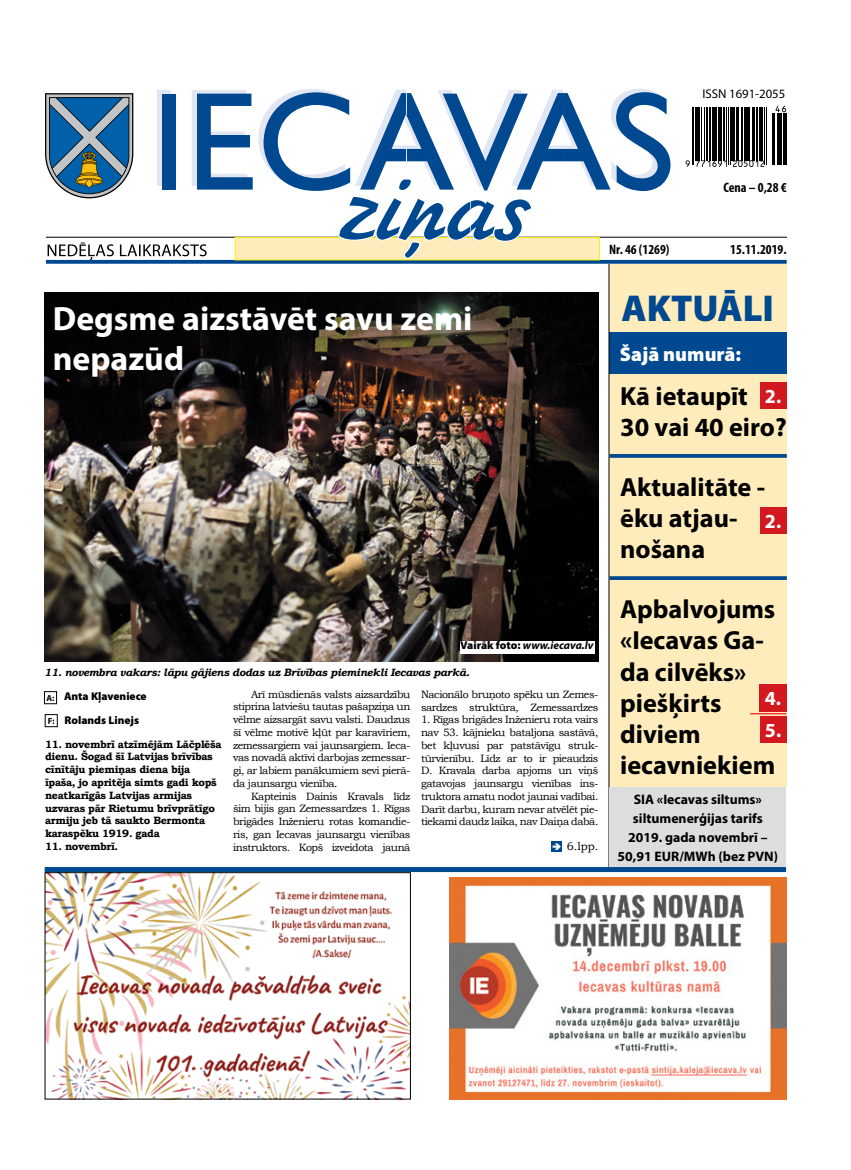
<style>
.page{position:relative;width:851px;height:1170px;background:#fff}
.page>*{position:absolute;margin:0;border:0;box-sizing:border-box;transform-origin:0 0}
.t1{font:900 37.5px "Myriad Pro";color:#004990}
.t2{font:700 33.75px/40.5px "Myriad Pro";color:#fff}
.t3{font:700 26.25px/31.2px "Myriad Pro";color:#000}
.t4{font:900 20px "Myriad Pro";color:#fff}
.t5{font:700 20px "Myriad Pro";color:#fff}
.t6{font:700 13.75px/18.8px "Myriad Pro";color:#000;text-align:center}
.t7{font:700 condensed 13.75px "Myriad Pro";color:#000}
.t8{font:12.75px "Myriad Pro";color:#000}
.t9{font:900 11.25px "Myriad Pro";color:#000}
.t10{font:italic 700 11.25px "Myriad Pro";color:#000}
.t11{font:11.25px "Bookman Old Style";color:#000}
.t12{font:10.62px/12.8px "Bookman Old Style";letter-spacing:-.04em;color:#000;text-align:justify}
.t13{font:700 10.62px/12.8px "Bookman Old Style";letter-spacing:-.03em;color:#000}
.t14{font:italic 700 10.62px "Bookman Old Style";letter-spacing:-.03em;color:#000}
.s1{font-weight:900;font-style:normal}
.s2{font-weight:700;font-size:8.75px}
</style>
<div class="page">
<hr style="left:46px;top:237px;width:740px;height:1px;background:#000">
<svg style="left:46px;top:260px;width:740px;height:4px;background:#1d5d8f"></svg>
<svg style="left:45px;top:89px;width:625px;height:171px"></svg>
<div style="left:609px;top:264px;width:177px;height:68px;background:#ffecbc"></div>
<div style="left:609px;top:332px;width:177px;height:42px;background:#004990"></div>
<div style="left:609px;top:374px;width:177px;height:413px;background:#ffecbc"></div>
<svg style="left:609px;top:454px;width:177px;height:4px"></svg>
<svg style="left:609px;top:576px;width:177px;height:4px"></svg>
<div style="left:759px;top:382px;width:27px;height:27px;background:#d31820"></div>
<div style="left:759px;top:507px;width:27px;height:26px;background:#d31820"></div>
<hr style="left:608px;top:264px;width:1px;height:607px;background:#000">
<div style="left:759px;top:716px;width:27px;height:26px;background:#d31820"></div>
<hr style="left:750px;top:713px;width:36px;height:1px;background:#ed1d24">
<div style="left:759px;top:684px;width:27px;height:27px;background:#d31820"></div>
<div style="left:609px;top:787px;width:177px;height:80px;background:#dcdddf"></div>
<div style="left:45px;top:867px;width:741px;height:5px;background:#004990"></div>
<svg style="left:551px;top:841px;width:11px;height:10px"></svg>
<svg style="left:552px;top:843px;width:8px;height:6px"></svg>
<div style="left:44px;top:691px;width:13px;height:12px;border:1px solid #000"></div>
<svg style="left:685px;top:160px;width:4px;height:7px"></svg>
<hr style="left:691px;top:107px;width:1px;height:57px;background:#000">
<hr style="left:693px;top:107px;width:1px;height:57px;background:#000">
<hr style="left:695px;top:107px;width:2px;height:54px;background:#000">
<hr style="left:698px;top:107px;width:1px;height:54px;background:#000">
<hr style="left:701px;top:107px;width:1px;height:54px;background:#000">
<hr style="left:704px;top:107px;width:1px;height:54px;background:#000">
<hr style="left:706px;top:107px;width:1px;height:54px;background:#000">
<hr style="left:709px;top:107px;width:1px;height:54px;background:#000">
<hr style="left:711px;top:107px;width:1px;height:54px;background:#000">
<hr style="left:713px;top:107px;width:3px;height:54px;background:#000">
<hr style="left:717px;top:107px;width:1px;height:54px;background:#000">
<hr style="left:719px;top:107px;width:2px;height:54px;background:#000">
<svg style="left:696px;top:160px;width:30px;height:7px"></svg>
<hr style="left:723px;top:107px;width:1px;height:54px;background:#000">
<hr style="left:726px;top:107px;width:1px;height:54px;background:#000">
<hr style="left:728px;top:107px;width:1px;height:57px;background:#000">
<hr style="left:729px;top:107px;width:1px;height:57px;background:#000">
<hr style="left:731px;top:107px;width:1px;height:54px;background:#000">
<hr style="left:733px;top:107px;width:2px;height:54px;background:#000">
<hr style="left:736px;top:107px;width:3px;height:54px;background:#000">
<hr style="left:740px;top:107px;width:1px;height:54px;background:#000">
<hr style="left:742px;top:107px;width:1px;height:54px;background:#000">
<hr style="left:744px;top:107px;width:2px;height:54px;background:#000">
<hr style="left:747px;top:107px;width:3px;height:54px;background:#000">
<hr style="left:751px;top:107px;width:1px;height:54px;background:#000">
<hr style="left:753px;top:107px;width:1px;height:54px;background:#000">
<hr style="left:756px;top:107px;width:1px;height:54px;background:#000">
<svg style="left:732px;top:160px;width:32px;height:7px"></svg>
<hr style="left:758px;top:107px;width:2px;height:54px;background:#000">
<hr style="left:761px;top:107px;width:1px;height:54px;background:#000">
<hr style="left:764px;top:107px;width:1px;height:57px;background:#000">
<hr style="left:765px;top:107px;width:1px;height:57px;background:#000">
<hr style="left:772px;top:113px;width:1px;height:51px;background:#000">
<hr style="left:773px;top:113px;width:2px;height:51px;background:#000">
<hr style="left:776px;top:113px;width:3px;height:51px;background:#000">
<hr style="left:779px;top:113px;width:1px;height:51px;background:#000">
<hr style="left:781px;top:113px;width:1px;height:51px;background:#000">
<svg style="left:775px;top:106px;width:11px;height:6px"></svg>
<hr style="left:783px;top:113px;width:1px;height:51px;background:#000">
<hr style="left:784px;top:113px;width:2px;height:51px;background:#000">
<svg style="left:48px;top:718px;width:6px;height:6px"></svg>
<div style="left:45px;top:714px;width:12px;height:12px;border:1px solid #000"></div>
<img style="left:47px;top:874px;width:361px;height:223px">
<div style="left:45px;top:872px;width:365px;height:227px;border:1px solid #000"></div>
<img style="left:449px;top:877px;width:337px;height:221px">
<img style="left:44px;top:292px;width:554px;height:369px">
<div style="left:460px;top:641px;width:135px;height:13px;background:#fff"></div>
<p class="t8" style="left:702px;top:86px;width:84px">ISSN 1691-2055</p>
<p class="t7" style="left:723px;top:179px;width:65px">Cena – 0,28 €</p>
<h2 class="t2" style="left:53px;top:297px;width:421px">Degsme aizstāvēt savu zemi nepazūd</h2>
<p class="t7" style="left:609px;top:241px;width:62px">Nr. 46 (1269)</p>
<p class="t7" style="left:730px;top:241px;width:58px">15.11.2019.</p>
<p class="t7" style="left:625px;top:241px;width:89px">24/25 (1043/1044)</p>
<h1 class="t1" style="left:621px;top:287px;width:154px">AKTUĀLI</h1>
<h3 class="t4" style="left:619px;top:342px;width:123px">Šajā numurā:</h3>
<h3 class="t3" style="left:620px;top:379px;width:168px">Kā ietaupīt<br>30 vai 40 eiro?</h3>
<h3 class="t5" style="left:764px;top:383px;width:18px">2.</h3>
<h3 class="t3" style="left:620px;top:470px;width:146px">Aktualitāte - ēku atjau&shy;nošana</h3>
<h3 class="t5" style="left:764px;top:508px;width:18px">2.</h3>
<p class="t10" style="left:460px;top:638px;width:135px"><span class="s1">Vairāk foto:</span> www.iecava.lv</p>
<p class="t14" style="left:44px;top:665px;width:426px">11. novembra vakars: lāpu gājiens dodas uz Brīvības pieminekli Iecavas parkā.</p>
<p class="t9" style="left:46px;top:690px;width:102px"><span class="s2">A:</span> Anta Kļaveniece</p>
<p class="t13" style="left:45px;top:737px;width:178px">11. novembrī atzīmējām Lāčplēša dienu. Šogad šī Latvijas brīvības cīnītāju piemiņas diena bija īpaša, jo apritēja simts gadi kopš neatkarīgās Latvijas armijas uzvaras pār Rietumu brīvprātīgo armiju jeb tā saukto Bermonta karaspēku 1919. gada</p>
<p class="t13" style="left:45px;top:839px;width:75px">11. novembrī.</p>
<p class="t9" style="left:64px;top:714px;width:76px">Rolands Linejs</p>
<p class="t12" style="left:233px;top:687px;width:179px;text-indent:18px">Arī mūsdienās valsts aizsardzību stiprina latviešu tautas pašapziņa un vēlme aizsargāt savu valsti. Daudzus šī vēlme motivē kļūt par karavīriem, zemessargiem vai jaunsargiem. Ieca&shy;vas novadā aktīvi darbojas zemessar&shy;gi, ar labiem panākumiem sevi pierā&shy;da jaunsargu vienība.</p>
<p class="t12" style="left:233px;top:789px;width:179px;text-indent:18px">Kapteinis Dainis Kravals līdz šim bijis gan Zemessardzes 1. Rīgas brigādes Inženieru rotas komandie&shy;ris, gan Iecavas jaunsargu vienības instruktors. Kopš izveidota jaunā</p>
<p class="t12" style="left:421px;top:687px;width:179px">Nacionālo bruņoto spēku un Zemes&shy;sardzes struktūra, Zemessardzes</p>
<p class="t12" style="left:421px;top:713px;width:179px">1. Rīgas brigādes Inženieru rota vairs nav 53. kājnieku bataljona sastāvā, bet kļuvusi par patstāvīgu struk&shy;tūrvienību. Līdz ar to ir pieaudzis D. Kravala darba apjoms un viņš gatavojas jaunsargu vienības ins&shy;truktora amatu nodot jaunai vadībai.<br>Darīt darbu, kuram nevar atvēlēt pie&shy;tiekami daudz laika, nav Daiņa dabā.</p>
<p class="t11" style="left:566px;top:838px;width:33px">6.lpp.</p>
<h3 class="t3" style="left:620px;top:592px;width:157px">Apbalvojums «Iecavas Ga&shy;da cilvēks» piešķirts diviem iecavniekiem</h3>
<h3 class="t5" style="left:764px;top:685px;width:18px">4.</h3>
<h3 class="t5" style="left:764px;top:717px;width:18px">5.</h3>
<p class="t6" style="left:617px;top:789px;width:162px">SIA «Iecavas siltums» siltumenerģijas tarifs<br>2019. gada novembrī –<br>50,91 EUR/MWh (bez PVN)</p>
</div>
